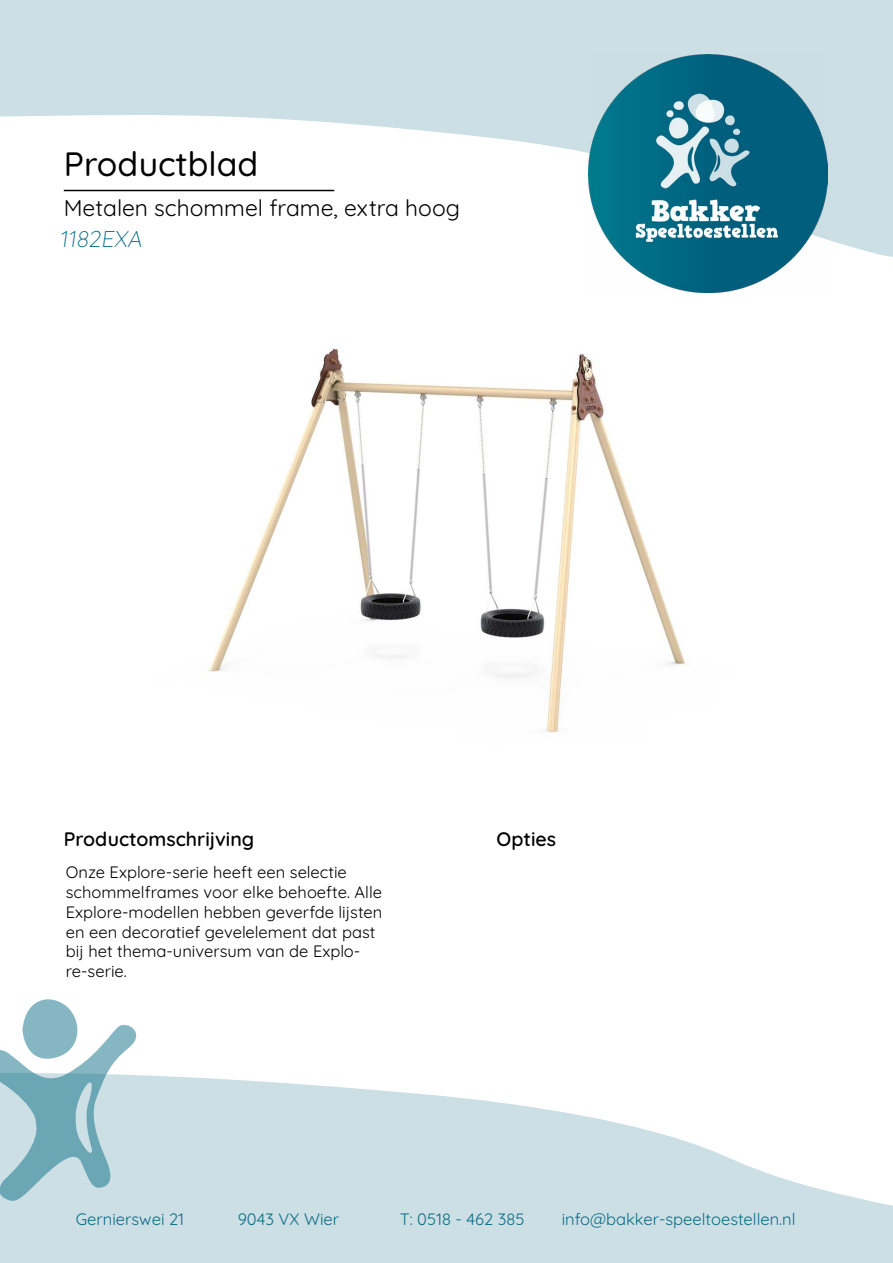
<style>
.page{position:relative;width:893px;height:1263px;background:#fff}
.page>*{position:absolute;margin:0;border:0;box-sizing:border-box;transform-origin:0 0}
.t1{font:500 33.75px "Quicksand";color:#000}
.t2{font:22.8px "Quicksand";color:#000}
.t3{font:300 22.8px "Quicksand";color:#0b6d85}
.t4{font:600 19.5px "Quicksand";color:#000}
.t5{font:16.5px/19.8px "Quicksand";color:#000}
.t6{font:16.5px "Quicksand";color:#0b6d85}
</style>
<div class="page">
<svg style="left:0;top:0;width:893px;height:257px;fill:#ccdfe5"></svg>
<img style="left:589px;top:54px;width:238px;height:238px">
<svg style="left:0;top:1075px;width:893px;height:188px;fill:#ccdfe5"></svg>
<svg style="left:0;top:999px;width:136px;height:202px"></svg>
<hr style="left:64px;top:190px;width:270px;height:1px;background:#000">
<img style="left:208px;top:348px;width:478px;height:386px">
<h1 class="t1" style="left:64px;top:138px;width:196px">Productblad</h1>
<h2 class="t2" style="left:64px;top:191px;width:398px">Metalen schommel frame, extra hoog</h2>
<h2 class="t3" style="left:60px;top:221px;width:88px">1182EXA</h2>
<p class="t4" style="left:64px;top:823px;width:192px">Productomschrijving</p>
<p class="t4" style="left:497px;top:823px;width:61px">Opties</p>
<p class="t5" style="left:66px;top:861px;width:318px">Onze Explore-serie heeft een selectie schommelframes voor elke behoefte. Alle Explore-modellen hebben geverfde lijsten en een decoratief gevelelement dat past bij het thema-universum van de Explo&shy;re-serie.</p>
<p class="t6" style="left:76px;top:1207px;width:110px">Gernierswei 21</p>
<p class="t6" style="left:238px;top:1207px;width:103px">9043 VX Wier</p>
<p class="t6" style="left:400px;top:1207px;width:126px">T: 0518 - 462 385</p>
<p class="t6" style="left:562px;top:1207px;width:235px">info@bakker-speeltoestellen.nl</p>
</div>
